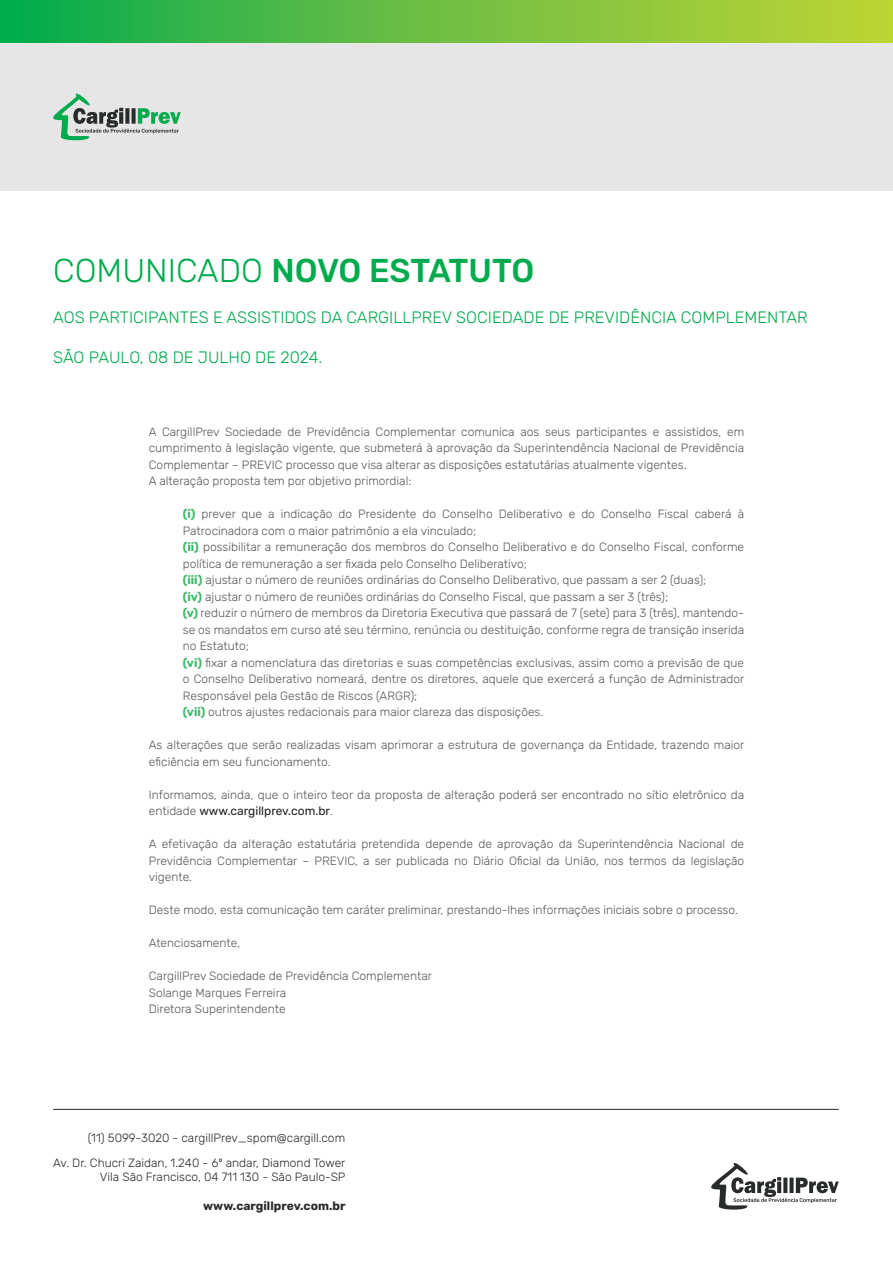
<style>
.page{position:relative;width:893px;height:1263px;background:#fff}
.page>*{position:absolute;margin:0;border:0;box-sizing:border-box;transform-origin:0 0}
.t1{font:500 33px "Rubik";letter-spacing:-.01em;color:#00ab4d}
.t2{font:300 16.5px "Rubik";color:#00ab4d}
.t3{font:300 12px/16.5px "Rubik";color:#57585a;text-align:justify}
.t4{font:300 12px/24.2px "Rubik";color:#282b2c;text-align:right}
.t5{font:700 12px "Rubik";color:#282b2c}
.s1{font-weight:300}
.s2{font-weight:700;color:#3bb769}
.s3{font-weight:400;color:#231f20}
</style>
<div class="page">
<svg style="left:711px;top:1163px;width:128px;height:47px"></svg>
<div style="left:0;top:43px;width:893px;height:148px;background:#e6e6e6"></div>
<svg style="left:53px;top:93px;width:128px;height:48px"></svg>
<div style="left:0;top:0;width:893px;height:43px;background:linear-gradient(to right,#0aab50,#c7d435)"></div>
<hr style="left:53px;top:1109px;width:786px;height:1px;background:#282b2c">
<p class="t1" style="left:53px;top:252px;width:483px"><span class="s1">COMUNICADO</span> NOVO ESTATUTO</p>
<p class="t2" style="left:53px;top:308px;width:756px">AOS PARTICIPANTES E ASSISTIDOS DA CARGILLPREV SOCIEDADE DE PREVIDÊNCIA COMPLEMENTAR</p>
<p class="t2" style="left:53px;top:348px;width:271px">SÃO PAULO, 08 DE JULHO DE 2024.</p>
<p class="t3" style="left:149px;top:424px;width:597px">A CargillPrev Sociedade de Previdência Complementar comunica aos seus participantes e assistidos, em cumprimento à legislação vigente, que submeterá à aprovação da Superintendência Nacional de Previdência Complementar – PREVIC processo que visa alterar as disposições estatutárias atualmente vigentes.</p>
<p class="t3" style="left:149px;top:473px;width:264px">A alteração proposta tem por objetivo primordial:</p>
<p class="t3" style="left:183px;top:506px;width:563px"><span class="s2">(i)</span> prever que a indicação do Presidente do Conselho Deliberativo e do Conselho Fiscal caberá à<br>Patrocinadora com o maior patrimônio a ela vinculado;</p>
<p class="t3" style="left:183px;top:539px;width:563px"><span class="s2">(ii)</span> possibilitar a remuneração dos membros do Conselho Deliberativo e do Conselho Fiscal, conforme política de remuneração a ser fixada pelo Conselho Deliberativo;</p>
<p class="t3" style="left:183px;top:572px;width:525px"><span class="s2">(iii)</span> ajustar o número de reuniões ordinárias do Conselho Deliberativo, que passam a ser 2 (duas);</p>
<p class="t3" style="left:183px;top:589px;width:487px"><span class="s2">(iv)</span> ajustar o número de reuniões ordinárias do Conselho Fiscal, que passam a ser 3 (três);</p>
<p class="t3" style="left:183px;top:605px;width:563px"><span class="s2">(v)</span> reduzir o número de membros da Diretoria Executiva que passará de 7 (sete) para 3 (três), mantendo&shy;se os mandatos em curso até seu término, renúncia ou destituição, conforme regra de transição inserida no Estatuto;</p>
<p class="t3" style="left:183px;top:655px;width:563px"><span class="s2">(vi)</span> fixar a nomenclatura das diretorias e suas competências exclusivas, assim como a previsão de que o Conselho Deliberativo nomeará, dentre os diretores, aquele que exercerá a função de Administrador Responsável pela Gestão de Riscos (ARGR);</p>
<p class="t3" style="left:183px;top:704px;width:362px"><span class="s2">(vii)</span> outros ajustes redacionais para maior clareza das disposições.</p>
<p class="t3" style="left:149px;top:737px;width:597px">As alterações que serão realizadas visam aprimorar a estrutura de governança da Entidade, trazendo maior eficiência em seu funcionamento.</p>
<p class="t3" style="left:149px;top:787px;width:597px">Informamos, ainda, que o inteiro teor da proposta de alteração poderá ser encontrado no sítio eletrônico da entidade <span class="s3">www.cargillprev.com.br</span>.</p>
<p class="t3" style="left:149px;top:836px;width:597px">A efetivação da alteração estatutária pretendida depende de aprovação da Superintendência Nacional de Previdência Complementar – PREVIC, a ser publicada no Diário Oficial da União, nos termos da legislação vigente.</p>
<p class="t3" style="left:149px;top:902px;width:591px">Deste modo, esta comunicação tem caráter preliminar, prestando-lhes informações iniciais sobre o processo.</p>
<p class="t3" style="left:149px;top:935px;width:93px">Atenciosamente,</p>
<p class="t3" style="left:149px;top:968px;width:285px">CargillPrev Sociedade de Previdência Complementar</p>
<p class="t3" style="left:149px;top:985px;width:139px">Solange Marques Ferreira</p>
<p class="t3" style="left:149px;top:1001px;width:138px">Diretora Superintendente</p>
<p class="t4" style="left:53px;top:1126px;width:294px">(11) 5099-3020 - cargillPrev_spom@cargill.com<br>Av. Dr. Chucri Zaidan, 1.240 - 6º andar, Diamond Tower</p>
<p class="t4" style="left:100px;top:1165px;width:247px">Vila São Francisco, 04 711 130 - São Paulo-SP</p>
<p class="t5" style="left:203px;top:1199px;width:144px">www.cargillprev.com.br</p>
</div>
